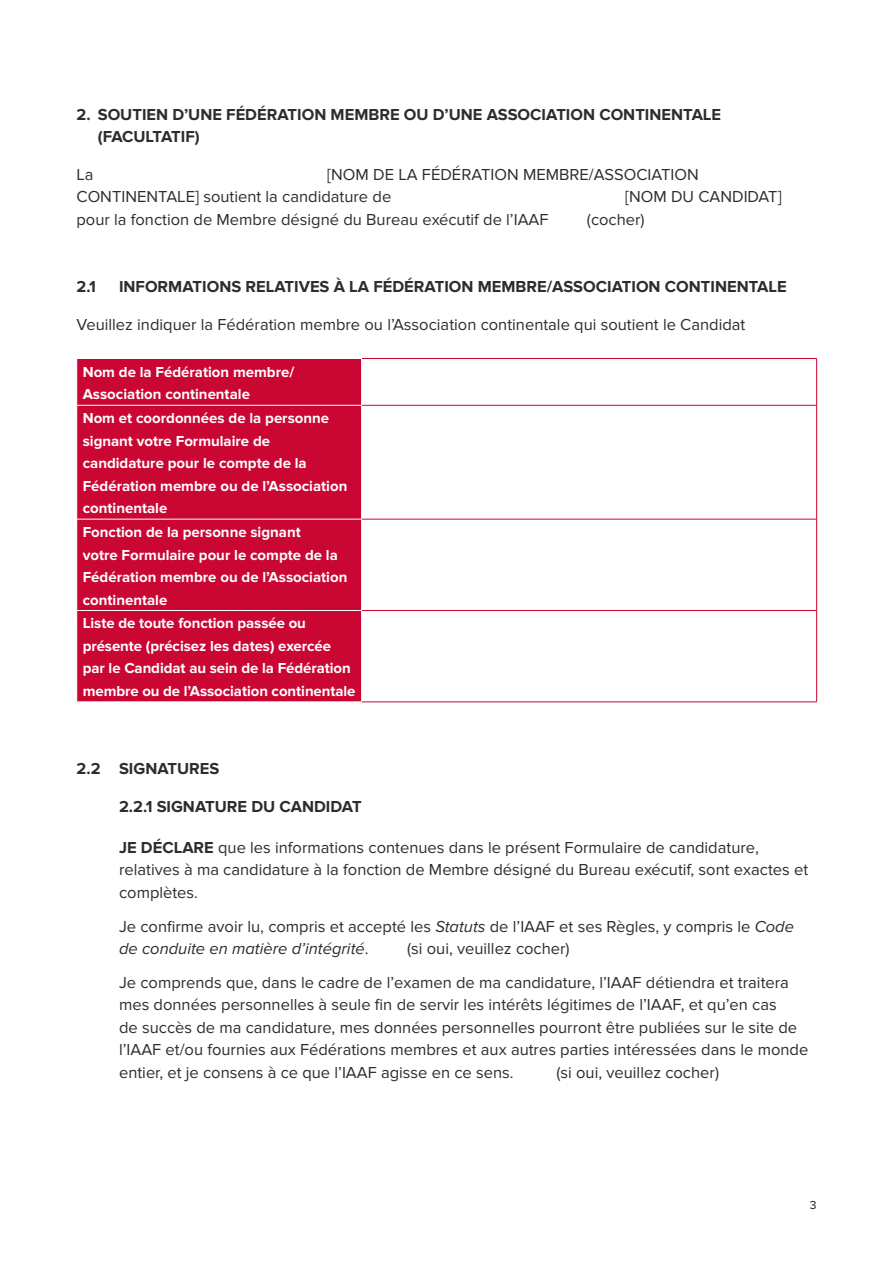
<style>
.page{position:relative;width:893px;height:1263px;background:#fff}
.page>*{position:absolute;margin:0;border:0;box-sizing:border-box;transform-origin:0 0}
.t1{font:16.5px/22.5px "Proxima Nova";color:#2e2d2c}
.t2{font:700 16.5px/22.5px "Proxima Nova";color:#2e2d2c}
.t3{font:700 15px/22.8px "Proxima Nova";color:#fff}
.t4{font:12px "Proxima Nova";color:#1d1d1b}
.s1{font-weight:700}
.s2{font-style:italic}
</style>
<div class="page">
<div style="left:77px;top:359px;width:284px;height:343px;background:#ca0733"></div>
<hr style="left:362px;top:358px;width:455px;height:1px;background:#ca0733">
<hr style="left:816px;top:359px;width:1px;height:46px;background:#ca0733">
<hr style="left:362px;top:405px;width:455px;height:1px;background:#ca0733">
<hr style="left:816px;top:405px;width:1px;height:114px;background:#ca0733">
<hr style="left:362px;top:519px;width:455px;height:1px;background:#ca0733">
<hr style="left:816px;top:519px;width:1px;height:91px;background:#ca0733">
<hr style="left:362px;top:610px;width:455px;height:1px;background:#ca0733">
<hr style="left:816px;top:611px;width:1px;height:91px;background:#ca0733">
<hr style="left:362px;top:702px;width:455px;height:1px;background:#ca0733">
<hr style="left:77px;top:405px;width:285px;height:1px;background:#fff">
<hr style="left:77px;top:519px;width:285px;height:1px;background:#fff">
<hr style="left:77px;top:610px;width:285px;height:1px;background:#fff">
<p class="t2" style="left:98px;top:103px;width:625px;text-indent:-21px">2. SOUTIEN D’UNE FÉDÉRATION MEMBRE OU D’UNE ASSOCIATION CONTINENTALE (FACULTATIF)</p>
<p class="t1" style="left:77px;top:163px;width:18px">La</p>
<p class="t1" style="left:77px;top:163px;width:624px;text-indent:251px">[NOM DE LA FÉDÉRATION MEMBRE/ASSOCIATION<br>CONTINENTALE] soutient la candidature de</p>
<p class="t1" style="left:625px;top:186px;width:158px">[NOM DU CANDIDAT]</p>
<p class="t1" style="left:77px;top:208px;width:473px">pour la fonction de Membre désigné du Bureau exécutif de l’IAAF</p>
<p class="t1" style="left:587px;top:208px;width:59px">(cocher)</p>
<p class="t2" style="left:77px;top:276px;width:21px">2.1</p>
<p class="t2" style="left:119px;top:276px;width:669px">INFORMATIONS RELATIVES À LA FÉDÉRATION MEMBRE/ASSOCIATION CONTINENTALE</p>
<p class="t1" style="left:77px;top:313px;width:670px">Veuillez indiquer la Fédération membre ou l’Association continentale qui soutient le Candidat</p>
<p class="t3" style="left:83px;top:361px;width:213px">Nom de la Fédération membre/<br>Association continentale</p>
<p class="t3" style="left:83px;top:407px;width:274px">Nom et coordonnées de la personne signant votre Formulaire de<br>candidature pour le compte de la<br>Fédération membre ou de l’Association continentale<br>Fonction de la personne signant<br>votre Formulaire pour le compte de la<br>Fédération membre ou de l’Association continentale<br>Liste de toute fonction passée ou présente (précisez les dates) exercée par le Candidat au sein de la Fédération membre ou de l’Association continentale</p>
<p class="t2" style="left:77px;top:758px;width:144px">2.2 SIGNATURES</p>
<p class="t2" style="left:119px;top:795px;width:244px">2.2.1 SIGNATURE DU CANDIDAT</p>
<p class="t1" style="left:119px;top:836px;width:691px"><span class="s1">JE DÉCLARE</span> que les informations contenues dans le présent Formulaire de candidature, relatives à ma candidature à la fonction de Membre désigné du Bureau exécutif, sont exactes et complètes.</p>
<p class="t1" style="left:119px;top:915px;width:676px">Je confirme avoir lu, compris et accepté les <span class="s2">Statuts</span> de l’IAAF et ses Règles, y compris le <span class="s2">Code de conduite en matière d’intégrité</span>.</p>
<p class="t1" style="left:119px;top:932px;width:671px;line-height:33.8px;text-indent:288px">(si oui, veuillez cocher)<br>Je comprends que, dans le cadre de l’examen de ma candidature, l’IAAF détiendra et traitera</p>
<p class="t1" style="left:119px;top:994px;width:691px">mes données personnelles à seule fin de servir les intérêts légitimes de l’IAAF, et qu’en cas<br>de succès de ma candidature, mes données personnelles pourront être publiées sur le site de l’IAAF et/ou fournies aux Fédérations membres et aux autres parties intéressées dans le monde entier, et je consens à ce que l’IAAF agisse en ce sens.</p>
<p class="t1" style="left:556px;top:1061px;width:164px">(si oui, veuillez cocher)</p>
<p class="t4" style="left:810px;top:1198px;width:8px">3</p>
</div>
